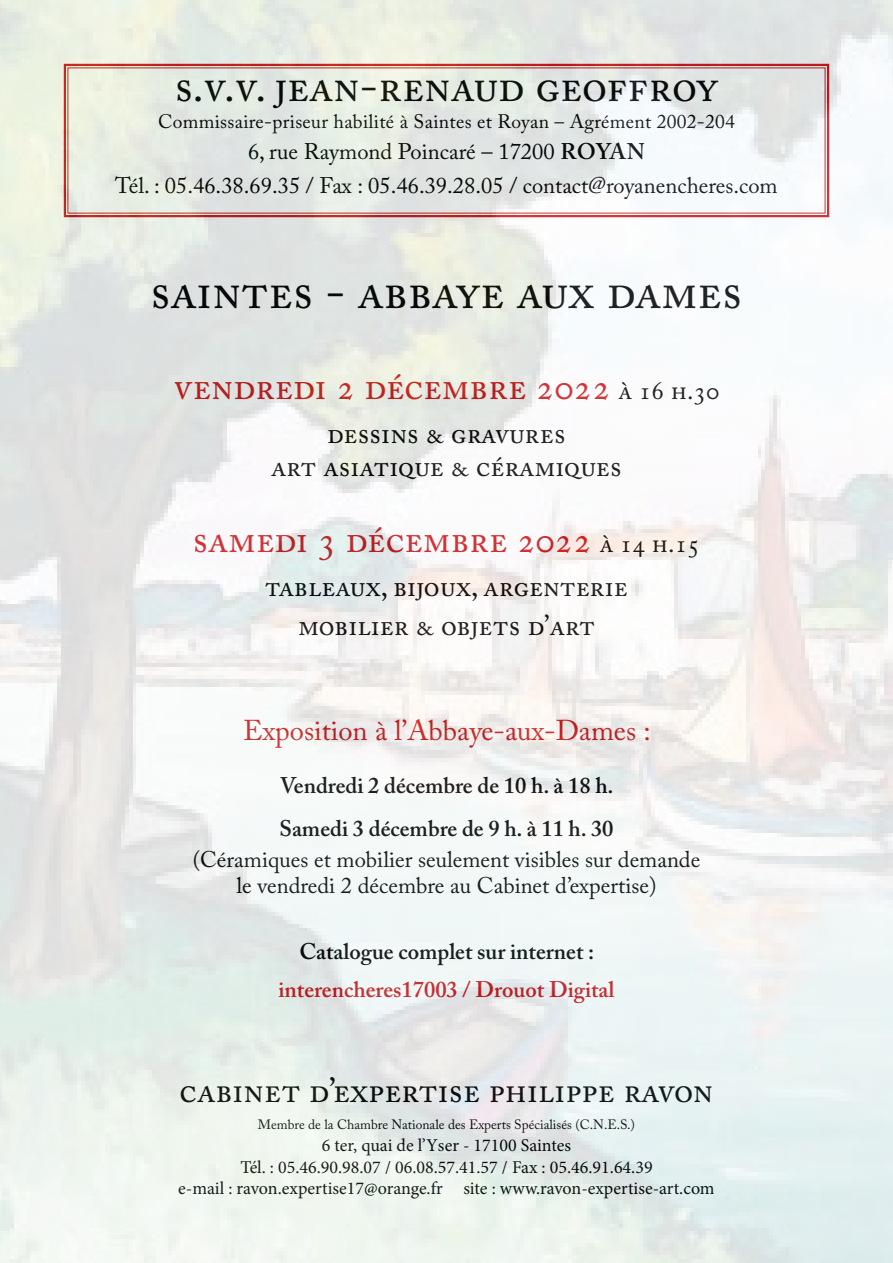
<style>
.page{position:relative;width:893px;height:1263px;background:#fff}
.page>*{position:absolute;margin:0;border:0;box-sizing:border-box;transform-origin:0 0}
.t1{font:49.5px "Adobe Caslon Pro";letter-spacing:-.005em;color:#000}
.t2{font:45px "Adobe Caslon Pro";color:#000}
.t3{font:37.5px "Adobe Caslon Pro";color:#cd1719}
.t4{font:34.5px "Adobe Caslon Pro";color:#000}
.t5{font:28.5px/33.2px "Adobe Caslon Pro";color:#000;text-align:center}
.t6{font:28.5px "Adobe Caslon Pro";color:#cd1719}
.t7{font:22.5px/33.2px "Adobe Caslon Pro";color:#000;text-align:center}
.t8{font:600 22.5px/43.3px "Adobe Caslon Pro";color:#000}
.t9{font:600 22.5px "Adobe Caslon Pro";color:#cd1719}
.t10{font:19.5px "Adobe Caslon Pro";letter-spacing:.015em;color:#000}
.t11{font:18px/21.6px "Minion Pro";color:#000;text-align:center}
.t12{font:13.5px "Adobe Caslon Pro";color:#000}
.s1{font-weight:600}
.s2{font-size:25.5px;color:#000}
</style>
<div class="page">
<img style="left:0;top:0;width:893px;height:1263px">
<h2 class="t2" style="left:175px;top:60px;width:545px">s.v.v. jean-renaud geoffroy</h2>
<p class="t10" style="left:158px;top:110px;width:578px">Commissaire-priseur habilité à Saintes et Royan – Agrément 2002-204</p>
<p class="t7" style="left:115px;top:135px;width:664px">6, rue Raymond Poincaré – 17200 <span class="s1">ROYAN<br></span>Tél. : 05.46.38.69.35 / Fax : 05.46.39.28.05 / contact@royanencheres.com</p>
<h1 class="t1" style="left:150px;top:262px;width:594px">saintes - abbaye aux dames</h1>
<h3 class="t3" style="left:174px;top:364px;width:547px">vendredi 2 décembre 2022 <span class="s2">à 16 h.30</span></h3>
<p class="t5" style="left:271px;top:416px;width:352px">dessins &amp; gravures<br>art asiatique &amp; céramiques</p>
<h3 class="t3" style="left:193px;top:517px;width:509px">samedi 3 décembre 2022 <span class="s2">à 14 h.15</span></h3>
<p class="t5" style="left:265px;top:566px;width:364px;line-height:39.5px">tableaux, bijoux, argenterie mobilier &amp; objets d’art</p>
<p class="t6" style="left:243px;top:713px;width:409px">Exposition à l’Abbaye-aux-Dames :</p>
<p class="t8" style="left:279px;top:763px;width:336px">Vendredi 2 décembre de 10 h. à 18 h.<br>Samedi 3 décembre de 9 h. à 11 h. 30</p>
<p class="t7" style="left:193px;top:846px;width:509px;line-height:26.1px">(Céramiques et mobilier seulement visibles sur demande le vendredi 2 décembre au Cabinet d’expertise)</p>
<p class="t8" style="left:299px;top:930px;width:296px">Catalogue complet sur internet :</p>
<p class="t9" style="left:278px;top:976px;width:337px">interencheres17003 / Drouot Digital</p>
<h3 class="t4" style="left:180px;top:1070px;width:535px">cabinet d’expertise philippe ravon</h3>
<p class="t12" style="left:258px;top:1117px;width:379px">Membre de la Chambre Nationale des Experts Spécialisés (C.N.E.S.)</p>
<p class="t11" style="left:178px;top:1134px;width:538px">6 ter, quai de l’Yser - 17100 Saintes<br>Tél. : 05.46.90.98.07 / 06.08.57.41.57 / Fax : 05.46.91.64.39<br>e-mail : ravon.expertise17@orange.fr site : www.ravon-expertise-art.com</p>
</div>
